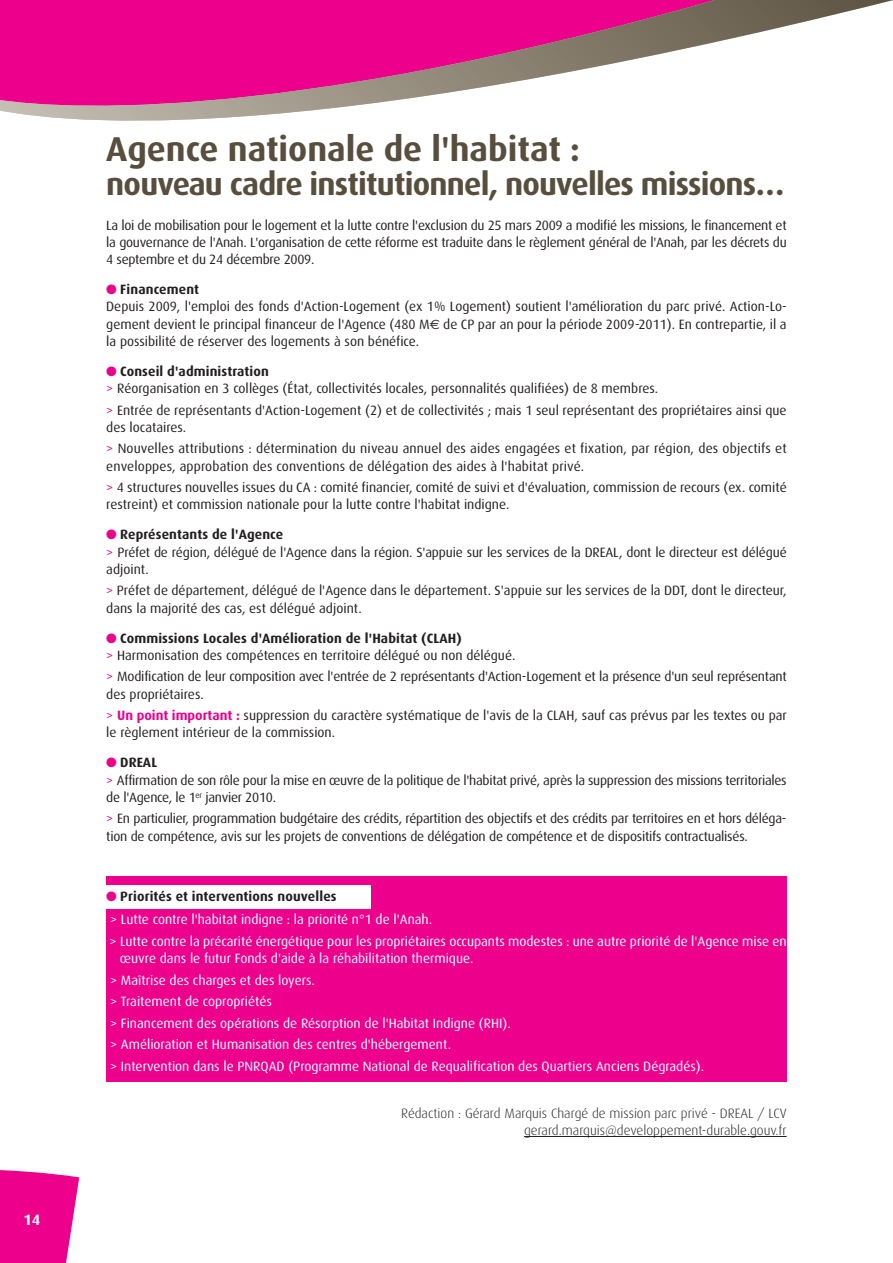
<style>
.page{position:relative;width:893px;height:1263px;background:#fff}
.page>*{position:absolute;margin:0;border:0;box-sizing:border-box;transform-origin:0 0}
.t1{font:700 34.5px "Dax";color:#584e3e}
.t2{font:700 31.5px "Dax";letter-spacing:-.025em;color:#584e3e}
.t3{font:700 15px "Dax";color:#fff}
.t4{font:13.5px/17.2px "Dax";color:#231f20}
.t5{font:13.5px/21.5px "Dax";color:#fff}
.t6{font:13.5px/17.2px "Dax";letter-spacing:-.02em;color:#231f20}
.t7{font:300 13.5px/17.2px "Dax";color:#231f20;text-align:right}
.s1{color:#ec008c}
.s2{font-weight:700}
.s3{font-family:"Euro Sans"}
.s4{font-weight:700;color:#ec008c}
.s5{font-weight:700;color:#231f20}
</style>
<div class="page">
<svg style="left:0;top:1170px;width:79px;height:93px;background:#ee1b98"></svg>
<div style="left:106px;top:876px;width:681px;height:206px;background:#ec008c"></div>
<div style="left:85px;top:885px;width:285px;height:23px;background:#fff"></div>
<svg style="left:0;top:0;width:893px;height:121px"></svg>
<hr style="left:524px;top:1136px;width:263px;height:1px;background:#231f20">
<p class="t3" style="left:23px;top:1213px;width:18px">14</p>
<h1 class="t1" style="left:106px;top:133px;width:475px">Agence nationale de l'habitat :</h1>
<h2 class="t2" style="left:106px;top:170px;width:680px">nouveau cadre institutionnel, nouvelles missions…</h2>
<p class="t4" style="left:106px;top:217px;width:682px;text-align:justify">La loi de mobilisation pour le logement et la lutte contre l'exclusion du 25 mars 2009 a modifié les missions, le financement et la gouvernance de l'Anah. L'organisation de cette réforme est traduite dans le règlement général de l'Anah, par les décrets du 4 septembre et du 24 décembre 2009.</p>
<p class="t4" style="left:106px;top:282px;width:682px"><span class="s1">●</span> <span class="s2">Financement<br></span>Depuis 2009, l'emploi des fonds d'Action-Logement (ex 1% Logement) soutient l'amélioration du parc privé. Action-Lo&shy;gement devient le principal financeur de l'Agence (480 M<span class="s3">€</span> de CP par an pour la période 2009-2011). En contrepartie, il a la possibilité de réserver des logements à son bénéfice.</p>
<p class="t4" style="left:106px;top:363px;width:554px"><span class="s1">●</span> <span class="s2">Conseil d'administration<br></span><span class="s1">&gt;</span> Réorganisation en 3 collèges (État, collectivités locales, personnalités qualifiées) de 8 membres.</p>
<p class="t4" style="left:106px;top:402px;width:682px"><span class="s1">&gt;</span> Entrée de représentants d'Action-Logement (2) et de collectivités ; mais 1 seul représentant des propriétaires ainsi que des locataires.</p>
<p class="t4" style="left:106px;top:441px;width:682px"><span class="s1">&gt;</span> Nouvelles attributions : détermination du niveau annuel des aides engagées et fixation, par région, des objectifs et enveloppes, approbation des conventions de délégation des aides à l'habitat privé.</p>
<p class="t4" style="left:106px;top:480px;width:682px"><span class="s1">&gt;</span> 4 structures nouvelles issues du CA : comité financier, comité de suivi et d'évaluation, commission de recours (ex. comité restreint) et commission nationale pour la lutte contre l'habitat indigne.</p>
<p class="t4" style="left:106px;top:527px;width:682px"><span class="s1">●</span> <span class="s2">Représentants de l'Agence<br></span><span class="s1">&gt;</span> Préfet de région, délégué de l'Agence dans la région. S'appuie sur les services de la DREAL, dont le directeur est délégué adjoint.</p>
<p class="t4" style="left:106px;top:583px;width:682px"><span class="s1">&gt;</span> Préfet de département, délégué de l'Agence dans le département. S'appuie sur les services de la DDT, dont le directeur, dans la majorité des cas, est délégué adjoint.</p>
<p class="t4" style="left:106px;top:630px;width:411px"><span class="s1">●</span> <span class="s2">Commissions Locales d'Amélioration de l'Habitat (CLAH)<br></span><span class="s1">&gt;</span> Harmonisation des compétences en territoire délégué ou non délégué.</p>
<p class="t4" style="left:106px;top:669px;width:682px"><span class="s1">&gt;</span> Modification de leur composition avec l'entrée de 2 représentants d'Action-Logement et la présence d'un seul représentant des propriétaires.</p>
<p class="t4" style="left:106px;top:708px;width:682px"><span class="s1">&gt;</span> <span class="s4">Un point important :</span> suppression du caractère systématique de l'avis de la CLAH, sauf cas prévus par les textes ou par le règlement intérieur de la commission.</p>
<p class="t6" style="left:106px;top:755px;width:682px"><span class="s1">●</span> <span class="s2">DREAL<br></span><span class="s1">&gt;</span> Affirmation de son rôle pour la mise en œuvre de la politique de l'habitat privé, après la suppression des missions territoriales de l'Agence, le 1<sup>er</sup> janvier 2010.</p>
<p class="t6" style="left:106px;top:811px;width:682px"><span class="s1">&gt;</span> En particulier, programmation budgétaire des crédits, répartition des objectifs et des crédits par territoires en et hors déléga&shy;tion de compétence, avis sur les projets de conventions de délégation de compétence et de dispositifs contractualisés.</p>
<p class="t5" style="left:106px;top:885px;width:327px;line-height:23.7px"><span class="s1">●</span> <span class="s5">Priorités et interventions nouvelles<br></span>&gt; Lutte contre l'habitat indigne : la priorité n°1 de l'Anah.</p>
<p class="t5" style="left:120px;top:933px;width:668px;line-height:17.2px;text-indent:-10px">&gt; Lutte contre la précarité énergétique pour les propriétaires occupants modestes : une autre priorité de l'Agence mise en œuvre dans le futur Fonds d'aide à la réhabilitation thermique.</p>
<p class="t5" style="left:110px;top:970px;width:596px">&gt; Maîtrise des charges et des loyers.<br>&gt; Traitement de copropriétés<br>&gt; Financement des opérations de Résorption de l'Habitat Indigne (RHI).<br>&gt; Amélioration et Humanisation des centres d'hébergement.<br>&gt; Intervention dans le PNRQAD (Programme National de Requalification des Quartiers Anciens Dégradés).</p>
<p class="t7" style="left:401px;top:1105px;width:387px">Rédaction : Gérard Marquis Chargé de mission parc privé - DREAL / LCV gerard.marquis@developpement-durable.gouv.fr</p>
</div>
